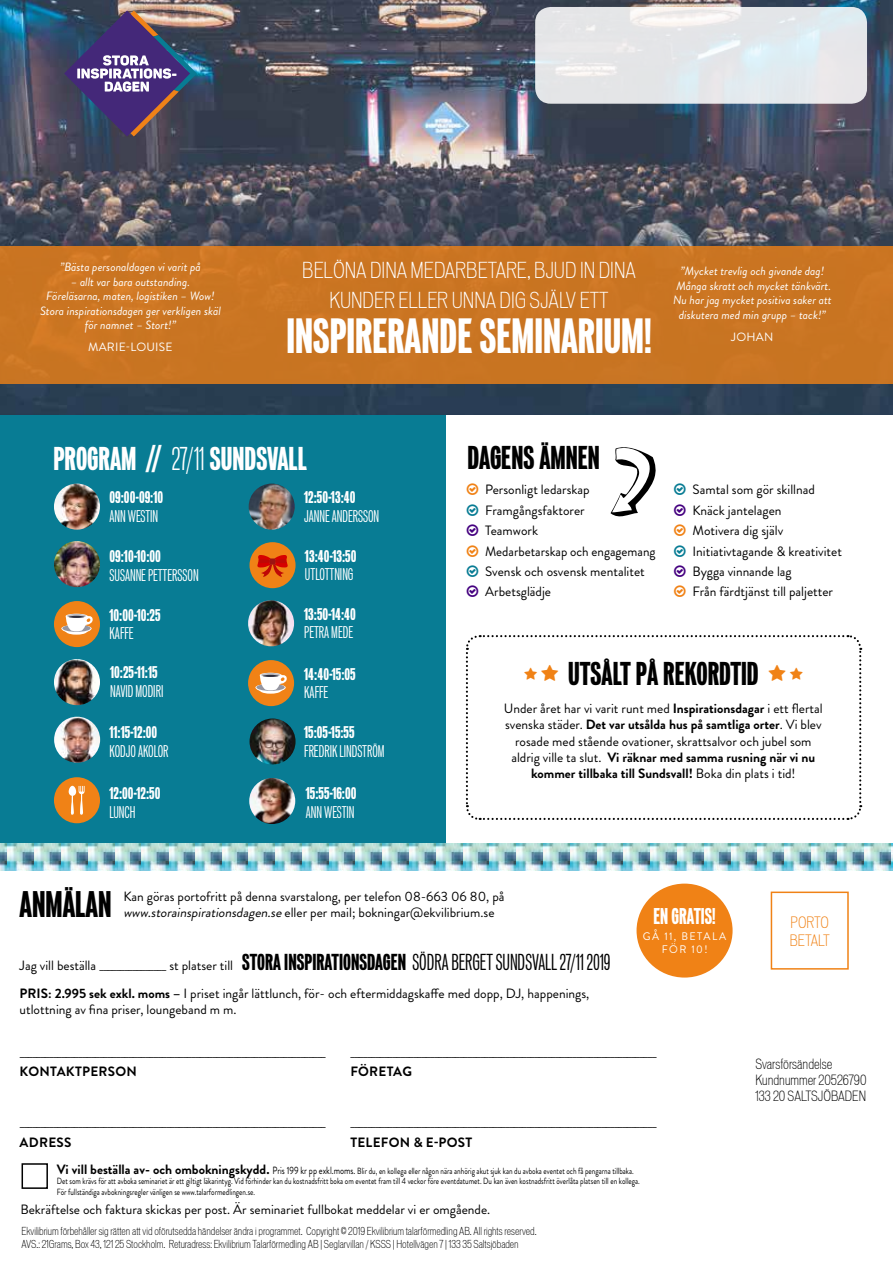
<style>
.page{position:relative;width:893px;height:1263px;background:#fff}
.page>*{position:absolute;margin:0;border:0;box-sizing:border-box;transform-origin:0 0}
.t1{font:900 extra-condensed 45px "Vonnes";color:#fff}
.t2{font:900 extra-condensed 33.6px "Vonnes";color:#000}
.t3{font:900 extra-condensed 30px "Vonnes";color:#000}
.t4{font:900 extra-condensed 30px "Vonnes";color:#fff}
.t5{font:300 condensed 21px/30px "Vonnes";color:#fff;text-align:center}
.t6{font:900 extra-condensed 20.7px "Vonnes";color:#fff}
.t7{font:900 extra-condensed 15.45px "Vonnes";color:#fff}
.t8{font:extra-condensed 15.45px "Vonnes";color:#fff}
.t9{font:300 condensed 15px/18px "Vonnes";color:#f08216}
.t10{font:13.65px "Brandon Grotesque";color:#000}
.t11{font:13.5px/20.4px "Brandon Grotesque";color:#000}
.t12{font:300 condensed 13.5px/16.2px "Vonnes";color:#000}
.t13{font:700 13.5px "Brandon Grotesque";letter-spacing:.02em;color:#000}
.t14{font:italic 12px/14.4px "Brandon Grotesque";color:#fff;text-align:center}
.t15{font:12px "Brandon Grotesque";letter-spacing:.02em;color:#fff}
.t16{font:10.95px/13.5px "Brandon Grotesque";letter-spacing:.14em;color:#fff;text-align:center}
.t17{font:300 condensed 10.5px/12.6px "Vonnes";color:#000}
.t18{font:9px/10.8px "Brandon Grotesque";color:#000;scale:.8 1}
.s1{font-weight:100}
.s2{font-weight:700}
.s3{font-style:italic}
.s4{font-family:"Vonnes";font-weight:900;font-stretch:extra-condensed;font-size:21px}
.s5{font-family:"Vonnes";font-stretch:extra-condensed;font-size:21px}
.s6{font-weight:700;font-size:13.5px}
.s7{font-size:10.5px}
</style>
<div class="page">
<div style="left:0;top:412px;width:446px;height:443px;background:#087c94"></div>
<svg style="left:610px;top:447px;width:46px;height:70px"></svg>
<img style="left:54px;top:484px;width:46px;height:46px;border-radius:23px">
<img style="left:249px;top:484px;width:46px;height:46px;border-radius:23px">
<img style="left:250px;top:718px;width:46px;height:46px;border-radius:23px">
<img style="left:54px;top:541px;width:46px;height:46px;border-radius:23px">
<div style="left:54px;top:601px;width:46px;height:46px;background:#f08216;border-radius:50%"></div>
<div style="left:61px;top:625px;width:31px;height:7px;background:#f9cea5;border-radius:50%"></div>
<hr style="left:66px;top:614px;width:21px;height:4px;background:#fbe0c5;border-radius:50%">
<svg style="left:67px;top:614px;width:19px;height:4px"></svg>
<svg style="left:62px;top:616px;width:31px;height:19px"></svg>
<div style="left:54px;top:777px;width:46px;height:46px;background:#f08216;border-radius:50%"></div>
<svg style="left:69px;top:786px;width:16px;height:29px"></svg>
<img style="left:54px;top:659px;width:46px;height:46px;border-radius:23px">
<img style="left:249px;top:778px;width:46px;height:46px;border-radius:23px">
<img style="left:248px;top:600px;width:46px;height:46px;border-radius:23px">
<div style="left:248px;top:660px;width:46px;height:46px;background:#f08216;border-radius:50%"></div>
<div style="left:255px;top:684px;width:31px;height:7px;background:#f7c38f;border-radius:50%"></div>
<hr style="left:260px;top:673px;width:21px;height:4px;background:#fadbbd;border-radius:50%">
<svg style="left:261px;top:673px;width:19px;height:4px"></svg>
<svg style="left:256px;top:675px;width:31px;height:19px"></svg>
<div style="left:250px;top:542px;width:46px;height:46px;background:#f08216;border-radius:50%"></div>
<svg style="left:257px;top:555px;width:31px;height:22px"></svg>
<div style="left:771px;top:891px;width:78px;height:78px;background:#fff;border:2px solid #f08216"></div>
<div style="left:637px;top:884px;width:96px;height:93px;background:#f08216;border-radius:50%"></div>
<div style="left:22px;top:1163px;width:26px;height:26px;border:2px solid #000"></div>
<img style="left:0;top:843px;width:893px;height:27px">
<img style="left:0;top:0;width:893px;height:415px">
<div style="left:0;top:246px;width:893px;height:137px;background:#ca7422"></div>
<svg style="left:535px;top:7px;width:332px;height:97px;background:#e4e8ea"></svg>
<svg style="left:64px;top:10px;width:133px;height:127px;background:#554e76"></svg>
<img style="left:54px;top:717px;width:46px;height:46px;border-radius:23px">
<svg style="left:465px;top:635px;width:397px;height:185px"></svg>
<p class="t14" style="left:60px;top:260px;width:142px">”Bästa personaldagen vi varit på</p>
<p class="t14" style="left:40px;top:275px;width:182px">– allt var bara outstanding.<br>Föreläsarna, maten, logistiken – Wow!<br>Stora inspirationsdagen ger verkligen skäl för namnet – Stort!”</p>
<p class="t15" style="left:88px;top:339px;width:86px">MARIE-LOUISE</p>
<h3 class="t5" style="left:302px;top:255px;width:335px">BELÖNA DINA MEDARBETARE, BJUD IN DINA<br>KUNDER ELLER UNNA DIG SJÄLV ETT</h3>
<h1 class="t1" style="left:286px;top:312px;width:367px">INSPIRERANDE SEMINARIUM!</h1>
<p class="t14" style="left:673px;top:264px;width:160px">”Mycket trevlig och givande dag!<br>Många skratt och mycket tänkvärt.<br>Nu har jag mycket positiva saker att diskutera med min grupp – tack!”</p>
<p class="t15" style="left:731px;top:328px;width:44px">JOHAN</p>
<h3 class="t4" style="left:53px;top:443px;width:255px">PROGRAM // <span class="s1">27/11</span> SUNDSVALL</h3>
<h3 class="t3" style="left:468px;top:441px;width:134px">DAGENS ÄMNEN</h3>
<p class="t7" style="left:110px;top:489px;width:55px">09:00-09:10</p>
<p class="t8" style="left:110px;top:507px;width:50px">ANN WESTIN</p>
<p class="t7" style="left:110px;top:548px;width:53px">09:10-10:00</p>
<p class="t8" style="left:110px;top:566px;width:91px">SUSANNE PETTERSSON</p>
<p class="t7" style="left:304px;top:489px;width:53px">12:50-13:40</p>
<p class="t8" style="left:304px;top:507px;width:76px">JANNE ANDERSSON</p>
<p class="t7" style="left:305px;top:548px;width:53px">13:40-13:50</p>
<p class="t8" style="left:305px;top:566px;width:50px">UTLOTTNING</p>
<p class="t11" style="left:485px;top:480px;width:172px">Personligt ledarskap<br>Framgångsfaktorer<br>Teamwork<br>Medarbetarskap och engagemang<br>Svensk och osvensk mentalitet<br>Arbetsglädje</p>
<p class="t11" style="left:692px;top:480px;width:151px">Samtal som gör skillnad<br>Knäck jantelagen<br>Motivera dig själv<br>Initiativtagande &amp; kreativitet<br>Bygga vinnande lag<br>Från färdtjänst till paljetter</p>
<p class="t7" style="left:110px;top:607px;width:53px">10:00-10:25</p>
<p class="t8" style="left:110px;top:625px;width:25px">KAFFE</p>
<p class="t7" style="left:304px;top:606px;width:53px">13:50-14:40</p>
<p class="t8" style="left:304px;top:624px;width:50px">PETRA MEDE</p>
<p class="t7" style="left:110px;top:664px;width:49px">10:25-11:15</p>
<p class="t8" style="left:110px;top:682px;width:55px">NAVID MODIRI</p>
<p class="t7" style="left:110px;top:724px;width:49px">11:15-12:00</p>
<p class="t8" style="left:110px;top:742px;width:61px">KODJO AKOLOR</p>
<p class="t7" style="left:110px;top:785px;width:52px">12:00-12:50</p>
<p class="t8" style="left:110px;top:803px;width:27px">LUNCH</p>
<p class="t7" style="left:304px;top:666px;width:53px">14:40-15:05</p>
<p class="t8" style="left:304px;top:684px;width:25px">KAFFE</p>
<p class="t7" style="left:304px;top:724px;width:52px">15:05-15:55</p>
<p class="t8" style="left:304px;top:742px;width:82px">FREDRIK LINDSTRÖM</p>
<p class="t7" style="left:306px;top:785px;width:52px">15:55-16:00</p>
<p class="t8" style="left:306px;top:803px;width:50px">ANN WESTIN</p>
<h3 class="t3" style="left:568px;top:657px;width:192px">UTSÅLT PÅ REKORDTID</h3>
<p class="t11" style="left:504px;top:701px;width:320px;line-height:16.2px;text-align:center">Under året har vi varit runt med <span class="s2">Inspirationsdagar</span> i ett flertal svenska städer. <span class="s2">Det var utsålda hus på samtliga orter</span>. Vi blev rosade med stående ovationer, skrattsalvor och jubel som aldrig ville ta slut. <span class="s2">Vi räknar med samma rusning när vi nu kommer tillbaka till Sundsvall!</span> Boka din plats i tid!</p>
<h2 class="t2" style="left:20px;top:887px;width:93px">ANMÄLAN</h2>
<p class="t11" style="left:123px;top:888px;width:383px;line-height:16.2px">Kan göras portofritt på denna svarstalong, per telefon 08-663 06 80, på <span class="s3">www.storainspirationsdagen.se</span>eller per mail; bokningar@ekvilibrium.se</p>
<p class="t11" style="left:20px;top:951px;width:593px;line-height:28.2px">Jag vill beställa ________________ st platser till <span class="s4">STORA INSPIRATIONSDAGEN</span> <span class="s5">SÖDRA BERGET SUNDSVALL 27/11 2019<br></span><span class="s2">PRIS: 2.995 sek exkl. moms –</span> I priset ingår lättlunch, för- och eftermiddagskaffe med dopp, DJ, happenings,</p>
<p class="t11" style="left:20px;top:999px;width:218px">utlottning av fina priser, loungeband m m.</p>
<p class="t10" style="left:20px;top:1043px;width:308px">_________________________________________________________________________</p>
<p class="t13" style="left:20px;top:1062px;width:119px">KONTAKTPERSON</p>
<h3 class="t6" style="left:653px;top:905px;width:64px">EN GRATIS!</h3>
<p class="t16" style="left:643px;top:929px;width:85px">GÅ 11, BETALA<br>FÖR 10!</p>
<p class="t10" style="left:350px;top:1043px;width:308px">_________________________________________________________________________</p>
<p class="t13" style="left:350px;top:1062px;width:63px">FÖRETAG</p>
<p class="t10" style="left:20px;top:1113px;width:308px">_________________________________________________________________________</p>
<p class="t13" style="left:20px;top:1132px;width:53px">ADRESS</p>
<p class="t10" style="left:350px;top:1113px;width:308px">_________________________________________________________________________</p>
<p class="t13" style="left:350px;top:1132px;width:123px">TELEFON &amp; E-POST</p>
<p class="t18" style="left:57px;top:1165px;width:730px"><span class="s6">Vi vill beställa av- och ombokningskydd.</span> <span class="s7">Pris 199 kr pp exkl.moms.</span> Blir du, en kollega eller någon nära anhörig akut sjuk kan du avboka eventet och få pengarna tillbaka.<br>Det som krävs för att avboka seminariet är ett giltigt läkarintyg. Vid förhinder kan du kostnadsfritt boka om eventet fram till 4 veckor före eventdatumet. Du kan även kostnadsfritt överlåta platsen till en kollega.<br>För fullständiga avbokningsregler vänligen se www.talarformedlingen.se.</p>
<p class="t11" style="left:20px;top:1199px;width:471px">Bekräftelse och faktura skickas per post. Är seminariet fullbokat meddelar vi er omgående.</p>
<p class="t17" style="left:22px;top:1225px;width:516px">Ekvilibrium förbehåller sig rätten att vid oförutsedda händelser ändra i programmet. Copyright © 2019 Ekvilibrium talarförmedling AB. All rights reserved.<br>AVS.: 21Grams, Box 43, 121 25 Stockholm. Returadress: Ekvilibrium Talarförmedling AB | Seglarvillan / KSSS | Hotellvägen 7 | 133 35 Saltsjöbaden</p>
<p class="t9" style="left:790px;top:913px;width:42px">PORTO<br>BETALT</p>
<p class="t12" style="left:755px;top:1056px;width:113px">Svarsförsändelse<br>Kundnummer 20526790<br>133 20 SALTSJÖBADEN</p>
</div>
